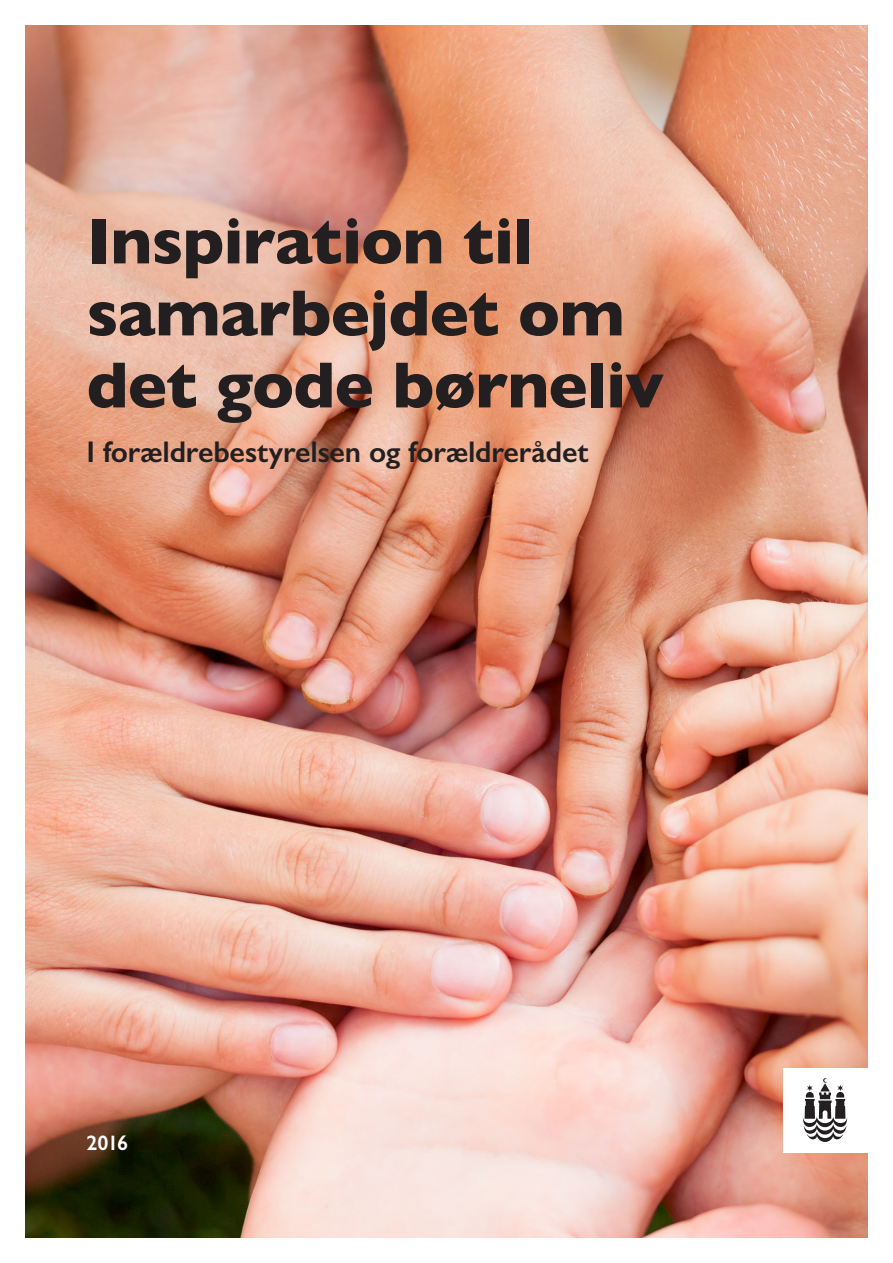
<style>
.page{position:relative;width:893px;height:1263px;background:#fff}
.page>*{position:absolute;margin:0;border:0;box-sizing:border-box;transform-origin:0 0}
.t1{font:700 66px/72px "Gill Sans";letter-spacing:-.015em;color:#231f20}
.t2{font:600 30px "Gill Sans";letter-spacing:-.01em;color:#231f20}
.t3{font:600 21px "Gill Sans";color:#fff}
</style>
<div class="page">
<img style="left:26px;top:26px;width:841px;height:1211px">
<div style="left:782px;top:1067px;width:85px;height:85px;background:#fff"></div>
<svg style="left:803px;top:1078px;width:44px;height:64px"></svg>
<p class="t1" style="left:86px;top:210px;width:579px">Inspiration til samarbejdet om det gode børneliv</p>
<p class="t2" style="left:86px;top:434px;width:503px">I forældrebestyrelsen og forældrerådet</p>
<p class="t3" style="left:86px;top:1130px;width:43px">2016</p>
</div>
